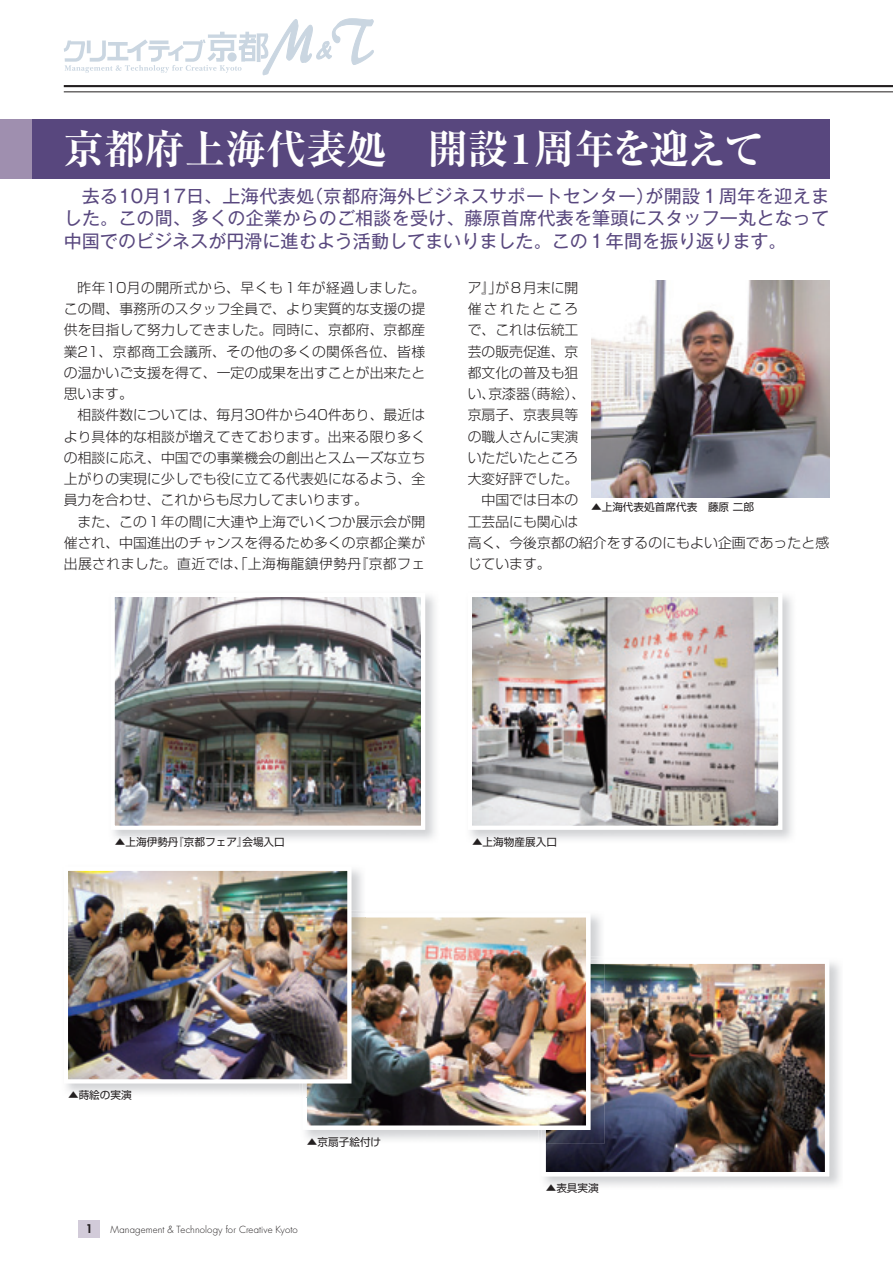
<style>
.page{position:relative;width:893px;height:1263px;background:#fff}
.page>*{position:absolute;margin:0;border:0;box-sizing:border-box;transform-origin:0 0}
.t1{font:40.35px "Ryumin Pr 6 Ex Bold 90 pv RKSJ H";color:#fff}
.t2{font:18px/22.4px "Gothic MB101 Pr 6 Regular 90 pv RKSJ H";color:#58477e;text-align:justify}
.t3{font:13.8px/21.3px "Shin Go Pr 6 Light 90 pv RKSJ H";letter-spacing:.005em;color:#231f20;text-align:justify}
.t4{font:13.8px "Shin Go Pr 6 Light 90 pv RKSJ H";letter-spacing:.165em;color:#231f20}
.t5{font:800 11.7px "Futura";color:#231f20}
.t6{font:10.65px "Shin Go Pr 6 Regular 90 pv RKSJ H";color:#231f20}
.t7{font:300 9.6px "Futura";letter-spacing:.01em;color:#231f20}
</style>
<div class="page">
<div style="left:79px;top:1220px;width:21px;height:17px;background:#d2cbd9"></div>
<hr style="left:64px;top:92px;width:829px;height:1px;background:#231f20">
<hr style="left:64px;top:85px;width:829px;height:2px;background:#231f20">
<svg style="left:64px;top:18px;width:310px;height:58px"></svg>
<div style="left:0;top:119px;width:829px;height:60px;background:#58477e"></div>
<div style="left:0;top:119px;width:32px;height:60px;background:#9f8faf"></div>
<img style="left:544px;top:962px;width:296px;height:224px">
<img style="left:544px;top:962px;width:285px;height:214px">
<img style="left:470px;top:595px;width:322px;height:245px">
<img style="left:473px;top:598px;width:304px;height:227px">
<div style="left:468px;top:593px;width:314px;height:237px;border:4px solid #fff"></div>
<img style="left:591px;top:281px;width:238px;height:216px">
<img style="left:113px;top:595px;width:322px;height:245px">
<img style="left:115px;top:836px;width:169px;height:4px">
<img style="left:116px;top:598px;width:304px;height:227px">
<div style="left:111px;top:593px;width:314px;height:237px;border:4px solid #fff"></div>
<img style="left:305px;top:915px;width:296px;height:225px">
<img style="left:541px;top:959px;width:63px;height:185px">
<img style="left:305px;top:915px;width:285px;height:215px">
<img style="left:66px;top:869px;width:296px;height:224px">
<img style="left:303px;top:913px;width:62px;height:184px">
<img style="left:69px;top:872px;width:277px;height:206px">
<div style="left:64px;top:867px;width:287px;height:216px;border:4px solid #fff"></div>
<h1 class="t1" style="left:64px;top:134px;width:702px">京都府上海代表処　開設１周年を迎えて</h1>
<h2 class="t2" style="left:64px;top:187px;width:767px;text-indent:18px">去る10月17日、上海代表処（京都府海外ビジネスサポートセンター）が開設１周年を迎えました。この間、多くの企業からのご相談を受け、藤原首席代表を筆頭にスタッフ一丸となって中国でのビジネスが円滑に進むよう活動してまいりました。この１年間を振り返ります。</h2>
<p class="t3" style="left:64px;top:279px;width:363px;text-indent:14px">昨年10月の開所式から、早くも１年が経過しました。この間、事務所のスタッフ全員で、より実質的な支援の提供を目指して努力してきました。同時に、京都府、京都産業21、京都商工会議所、その他の多くの関係各位、皆様の温かいご支援を得て、一定の成果を出すことが出来たと思います。</p>
<p class="t3" style="left:64px;top:406px;width:363px;text-indent:14px">相談件数については、毎月30件から40件あり、最近はより具体的な相談が増えてきております。出来る限り多くの相談に応え、中国での事業機会の創出とスムーズな立ち上がりの実現に少しでも役に立てる代表処になるよう、全員力を合わせ、これからも尽力してまいります。</p>
<p class="t3" style="left:64px;top:513px;width:363px;text-indent:14px">また、この１年の間に大連や上海でいくつか展示会が開催され、中国進出のチャンスを得るため多くの京都企業が出展されました。直近では、「上海梅龍鎮伊勢丹『京都フェ</p>
<p class="t3" style="left:468px;top:279px;width:112px">ア』」が８月末に開</p>
<p class="t4" style="left:468px;top:304px;width:112px">催されたところ</p>
<p class="t3" style="left:468px;top:321px;width:112px">で、これは伝統工</p>
<p class="t3" style="left:468px;top:343px;width:112px">芸の販売促進、京</p>
<p class="t3" style="left:468px;top:364px;width:112px">都文化の普及も狙</p>
<p class="t3" style="left:468px;top:385px;width:119px">い、京漆器（蒔絵）、</p>
<p class="t3" style="left:468px;top:406px;width:112px">京扇子、京表具等</p>
<p class="t3" style="left:468px;top:428px;width:112px">の職人さんに実演</p>
<p class="t3" style="left:468px;top:449px;width:112px">いただいたところ</p>
<p class="t3" style="left:468px;top:470px;width:112px">大変好評でした。</p>
<p class="t3" style="left:482px;top:491px;width:98px">中国では日本の</p>
<p class="t3" style="left:468px;top:513px;width:112px">工芸品にも関心は</p>
<p class="t3" style="left:468px;top:534px;width:363px">高く、今後京都の紹介をするのにもよい企画であったと感</p>
<p class="t3" style="left:468px;top:555px;width:84px">じています。</p>
<p class="t6" style="left:591px;top:503px;width:164px">▲上海代表処首席代表　藤原 二郎</p>
<p class="t6" style="left:115px;top:837px;width:172px">▲上海伊勢丹『京都フェア』会場入口</p>
<p class="t6" style="left:472px;top:837px;width:87px">▲上海物産展入口</p>
<p class="t6" style="left:68px;top:1091px;width:65px">▲蒔絵の実演</p>
<p class="t6" style="left:307px;top:1138px;width:76px">▲京扇子絵付け</p>
<p class="t5" style="left:86px;top:1223px;width:8px">1</p>
<p class="t7" style="left:111px;top:1225px;width:189px">Management &amp; Technology for Creative Kyoto</p>
<p class="t6" style="left:546px;top:1184px;width:55px">▲表具実演</p>
</div>
